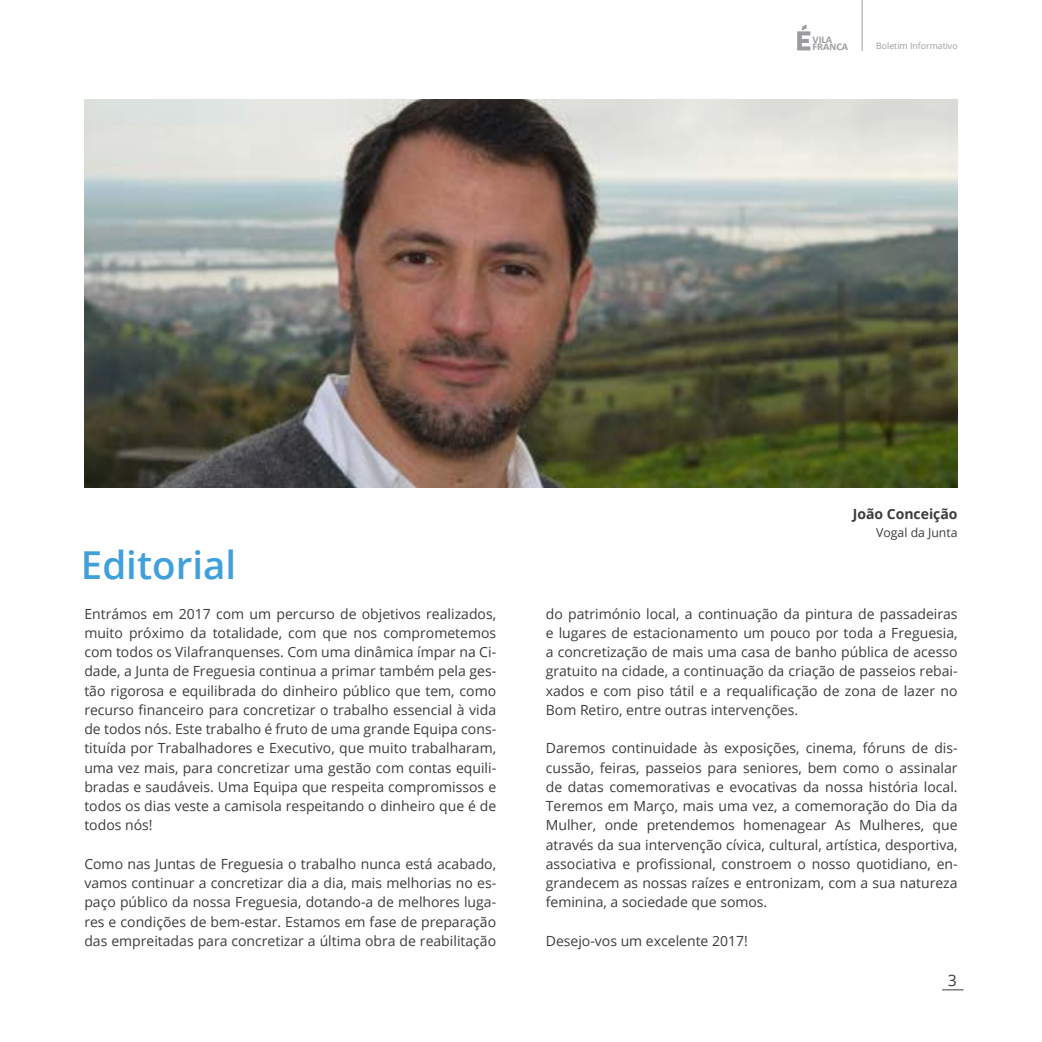
<style>
.page{position:relative;width:1042px;height:1042px;background:#fff}
.page>*{position:absolute;margin:0;border:0;box-sizing:border-box;transform-origin:0 0}
.t1{font:600 38.5px "Open Sans";color:#40a1da}
.t2{font:15.75px "Open Sans";color:#3e3c3c}
.t3{font:14px/19.2px "Open Sans";color:#3e3c3c;text-align:justify}
.t4{font:700 14px "Open Sans";color:#3e3c3c}
.t5{font:12.25px "Open Sans";color:#3e3c3c}
.t6{font:700 10.33px/7.7px "Calibri";color:#9c9b9f}
.t7{font:8.75px "Open Sans";color:#9c9b9f}
</style>
<div class="page">
<hr style="left:861px;top:0;width:1px;height:51px;background:#9c9b9f">
<svg style="left:797px;top:25px;width:13px;height:25px"></svg>
<svg style="left:942px;top:989px;width:21px;height:1px"></svg>
<img style="left:84px;top:99px;width:873px;height:388px">
<p class="t6" style="left:812px;top:35px;width:37px">VILA<br>FRANCA</p>
<p class="t7" style="left:876px;top:40px;width:83px">Boletim Informativo</p>
<h1 class="t1" style="left:81px;top:539px;width:157px">Editorial</h1>
<p class="t3" style="left:84px;top:603px;width:413px">Entrámos em 2017 com um percurso de objetivos realizados, muito próximo da totalidade, com que nos comprometemos com todos os Vilafranquenses. Com uma dinâmica ímpar na Ci&shy;dade, a Junta de Freguesia continua a primar também pela ges&shy;tão rigorosa e equilibrada do dinheiro público que tem, como recurso financeiro para concretizar o trabalho essencial à vida de todos nós. Este trabalho é fruto de uma grande Equipa cons&shy;tituída por Trabalhadores e Executivo, que muito trabalharam, uma vez mais, para concretizar uma gestão com contas equili&shy;bradas e saudáveis. Uma Equipa que respeita compromissos e todos os dias veste a camisola respeitando o dinheiro que é de todos nós!</p>
<p class="t3" style="left:84px;top:854px;width:413px">Como nas Juntas de Freguesia o trabalho nunca está acabado, vamos continuar a concretizar dia a dia, mais melhorias no es&shy;paço público da nossa Freguesia, dotando-a de melhores luga&shy;res e condições de bem-estar. Estamos em fase de preparação das empreitadas para concretizar a última obra de reabilitação</p>
<p class="t4" style="left:852px;top:504px;width:106px">João Conceição</p>
<p class="t5" style="left:876px;top:524px;width:83px">Vogal da Junta</p>
<p class="t3" style="left:546px;top:603px;width:413px">do património local, a continuação da pintura de passadeiras e lugares de estacionamento um pouco por toda a Freguesia, a concretização de mais uma casa de banho pública de acesso gratuito na cidade, a continuação da criação de passeios rebai&shy;xados e com piso tátil e a requalificação de zona de lazer no Bom Retiro, entre outras intervenções.</p>
<p class="t3" style="left:546px;top:738px;width:413px">Daremos continuidade às exposições, cinema, fóruns de dis&shy;cussão, feiras, passeios para seniores, bem como o assinalar de datas comemorativas e evocativas da nossa história local.<br>Teremos em Março, mais uma vez, a comemoração do Dia da Mulher, onde pretendemos homenagear As Mulheres, que através da sua intervenção cívica, cultural, artística, desportiva, associativa e profissional, constroem o nosso quotidiano, en&shy;grandecem as nossas raízes e entronizam, com a sua natureza feminina, a sociedade que somos.</p>
<p class="t3" style="left:546px;top:931px;width:204px">Desejo-vos um excelente 2017!</p>
<p class="t2" style="left:947px;top:969px;width:11px">3</p>
</div>
